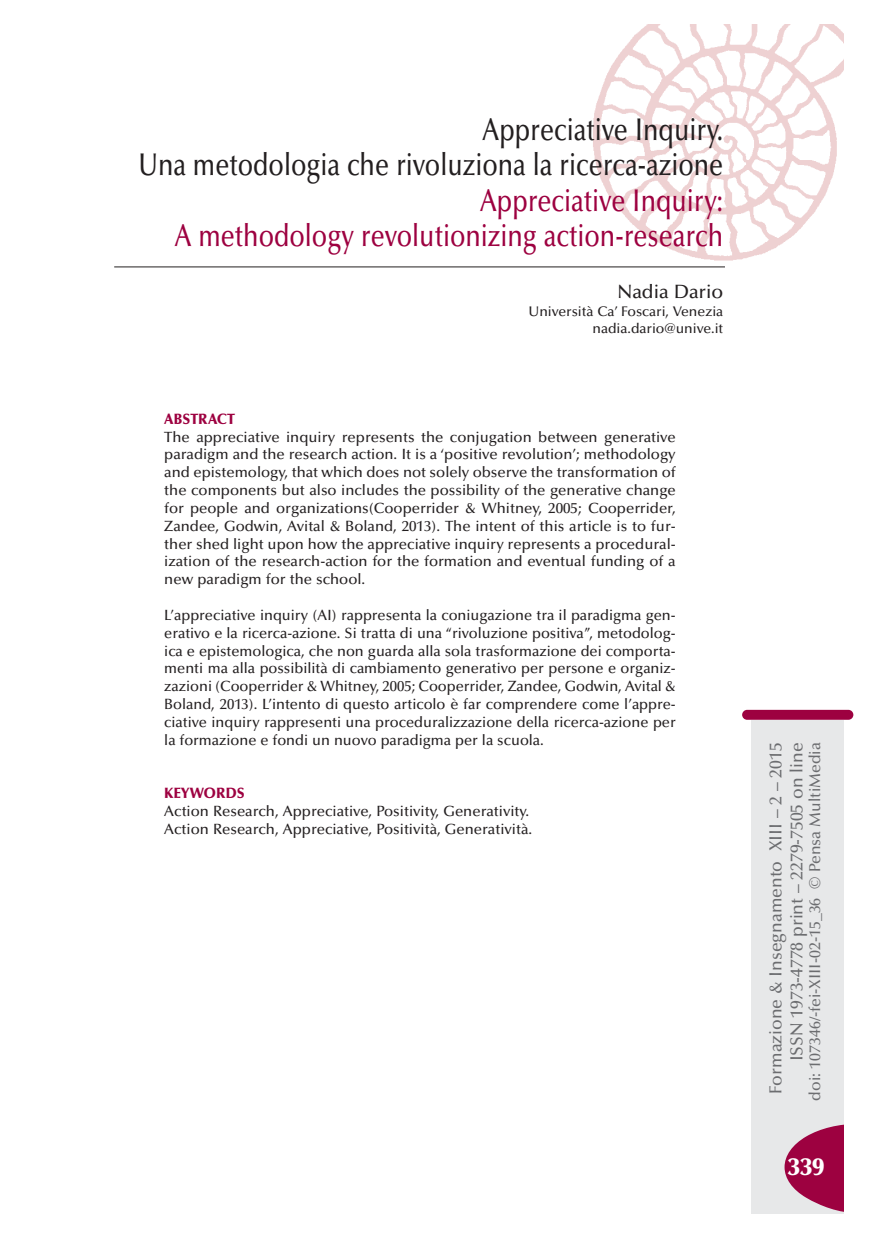
<style>
.page{position:relative;width:869px;height:1241px;background:#fff}
.page>*{position:absolute;margin:0;border:0;box-sizing:border-box;transform-origin:0 0}
.t1{font:500 31.5px/35.5px "Optima";color:#231f20;text-align:right;scale:.8 1}
.t2{font:500 31.5px/35.5px "Optima";color:#9d0140;text-align:right;scale:.8 1}
.t3{font:900 24.5px "Optima";color:#fff}
.t4{font:500 19.25px "Optima";color:#231f20}
.t5{font:500 17.5px/21px "Optima";color:#6c6d70;text-align:right}
.t6{font:500 15.75px "Optima";color:#6c6d70}
.t7{font:500 14.88px/17.8px "Optima";color:#231f20;text-align:justify}
.t8{font:900 14.88px "Optima";color:#9d0140;scale:.96 1}
.t9{font:500 14px/17px "Optima";color:#231f20;text-align:right}
</style>
<div class="page">
<img style="left:571px;top:25px;width:271px;height:243px">
<hr style="left:114px;top:266px;width:610px;height:1px;background:#231f20">
<div style="left:750px;top:720px;width:92px;height:493px;background:#e7e8e9"></div>
<div style="left:741px;top:709px;width:112px;height:10px;background:#9d0140;border-radius:5px"></div>
<svg style="left:784px;top:1123px;width:60px;height:89px"></svg>
<h1 class="t1" style="left:138px;top:114px;width:732px">Appreciative Inquiry.<br>Una metodologia che rivoluziona la ricerca-azione</h1>
<h1 class="t2" style="left:175px;top:185px;width:687px">Appreciative Inquiry:<br>A methodology revolutionizing action-research</h1>
<p class="t4" style="left:617px;top:284px;width:107px">Nadia Dario</p>
<p class="t9" style="left:528px;top:304px;width:196px">Università Ca’ Foscari, Venezia nadia.dario@unive.it</p>
<p class="t8" style="left:164px;top:412px;width:75px">ABSTRACT</p>
<p class="t7" style="left:164px;top:429px;width:512px">The appreciative inquiry represents the conjugation between generative paradigm and the research action. It is a ‘positive revolution’; methodology and epistemology, that which does not solely observe the transformation of the components but also includes the possibility of the generative change for people and organizations(Cooperrider &amp; Whitney, 2005; Cooperrider, Zandee, Godwin, Avital &amp; Boland, 2013). The intent of this article is to fur&shy;ther shed light upon how the appreciative inquiry represents a procedural&shy;ization of the research-action for the formation and eventual funding of a new paradigm for the school.</p>
<p class="t7" style="left:164px;top:607px;width:512px">L’appreciative inquiry (AI) rappresenta la coniugazione tra il paradigma gen&shy;erativo e la ricerca-azione. Si tratta di una “rivoluzione positiva”, metodolog&shy;ica e epistemologica, che non guarda alla sola trasformazione dei comporta&shy;menti ma alla possibilità di cambiamento generativo per persone e organiz&shy;zazioni (Cooperrider &amp; Whitney, 2005; Cooperrider, Zandee, Godwin, Avital &amp; Boland, 2013). L’intento di questo articolo è far comprendere come l’appre&shy;ciative inquiry rappresenti una proceduralizzazione della ricerca-azione per la formazione e fondi un nuovo paradigma per la scuola.</p>
<p class="t8" style="left:164px;top:787px;width:85px">KEYWORDS</p>
<p class="t7" style="left:164px;top:803px;width:369px">Action Research, Appreciative, Positivity, Generativity.<br>Action Research, Appreciative, Positività, Generatività.</p>
<p class="t5" style="left:766px;top:1093px;width:352px;rotate:-90deg">Formazione &amp; Insegnamento XIII – 2 – 2015<br>ISSN 1973-4778 print – 2279-7505 on line</p>
<p class="t6" style="left:808px;top:1100px;width:359px;rotate:-90deg">doi: 107346/-fei-XIII-02-15_36 © Pensa MultiMedia</p>
<h2 class="t3" style="left:787px;top:1156px;width:38px">339</h2>
</div>
